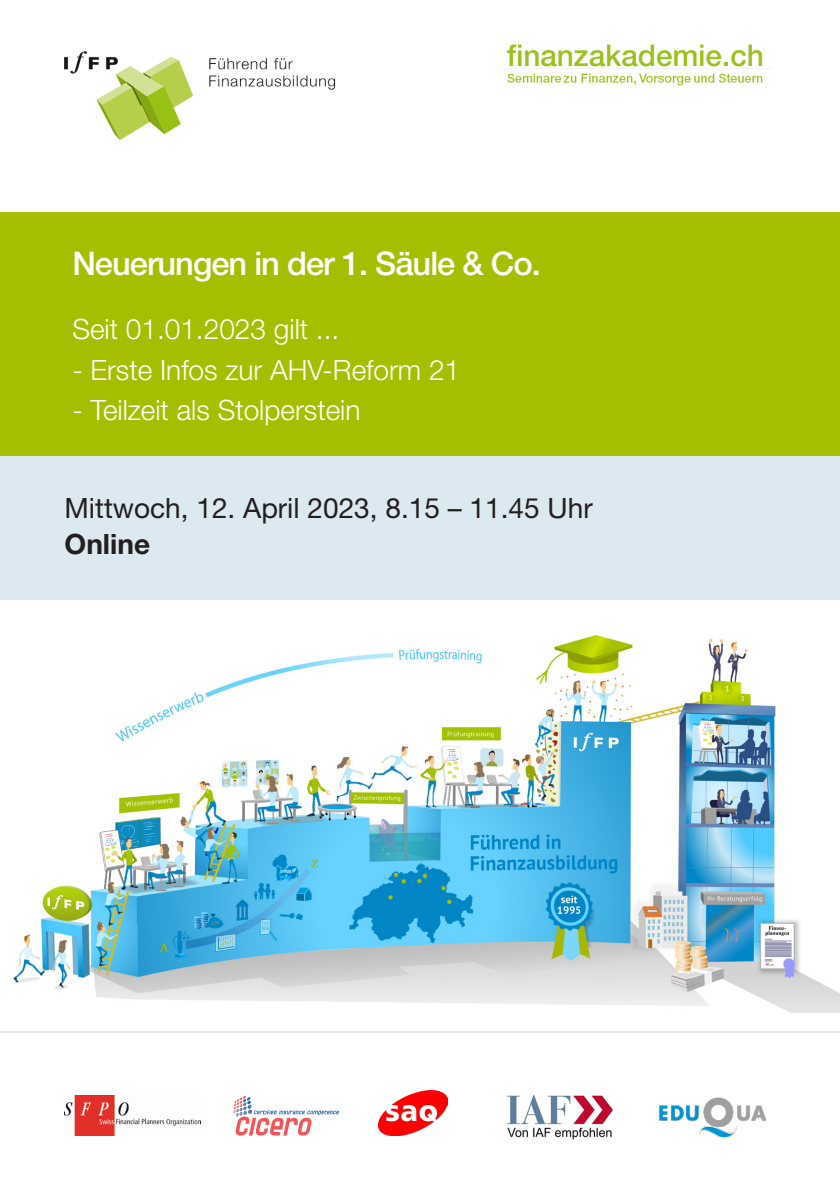
<style>
.page{position:relative;width:840px;height:1191px;background:#fff}
.page>*{position:absolute;margin:0;border:0;box-sizing:border-box;transform-origin:0 0}
.t1{font:500 32.6px "Helvetica Neue LT Std";letter-spacing:-.03em;color:#fff}
.Copy{font:300 28px "Helvetica Neue LT Pro";color:#fff}
.t2{font:28px/36px "Helvetica Neue LT Pro";color:#231f20}
.s1{font-weight:700}
</style>
<div class="page">
<div style="left:0;top:456px;width:839px;height:576px;background:#dde9f0"></div>
<img style="left:0;top:600px;width:839px;height:430px">
<div style="left:0;top:213px;width:839px;height:243px;background:#a5bf00"></div>
<img style="left:64px;top:51px;width:272px;height:88px">
<img style="left:501px;top:44px;width:262px;height:42px">
<img style="left:64px;top:1095px;width:137px;height:40px">
<svg style="left:233px;top:1096px;width:106px;height:39px"></svg>
<img style="left:378px;top:1090px;width:69px;height:45px">
<img style="left:506px;top:1095px;width:107px;height:45px">
<img style="left:659px;top:1097px;width:108px;height:41px">
<p class="t1" style="left:72px;top:244px;width:469px">Neuerungen in der 1. Säule &amp; Co.</p>
<p class="Copy" style="left:72px;top:312px;width:268px">Seit 01.01.2023 gilt ...</p>
<p class="Copy" style="left:72px;top:352px;width:389px">- Erste Infos zur AHV-Reform 21</p>
<p class="Copy" style="left:72px;top:392px;width:289px">- Teilzeit als Stolperstein</p>
<p class="t2" style="left:64px;top:489px;width:529px">Mittwoch, 12. April 2023, 8.15 – 11.45 Uhr<br><span class="s1">Online</span></p>
</div>
